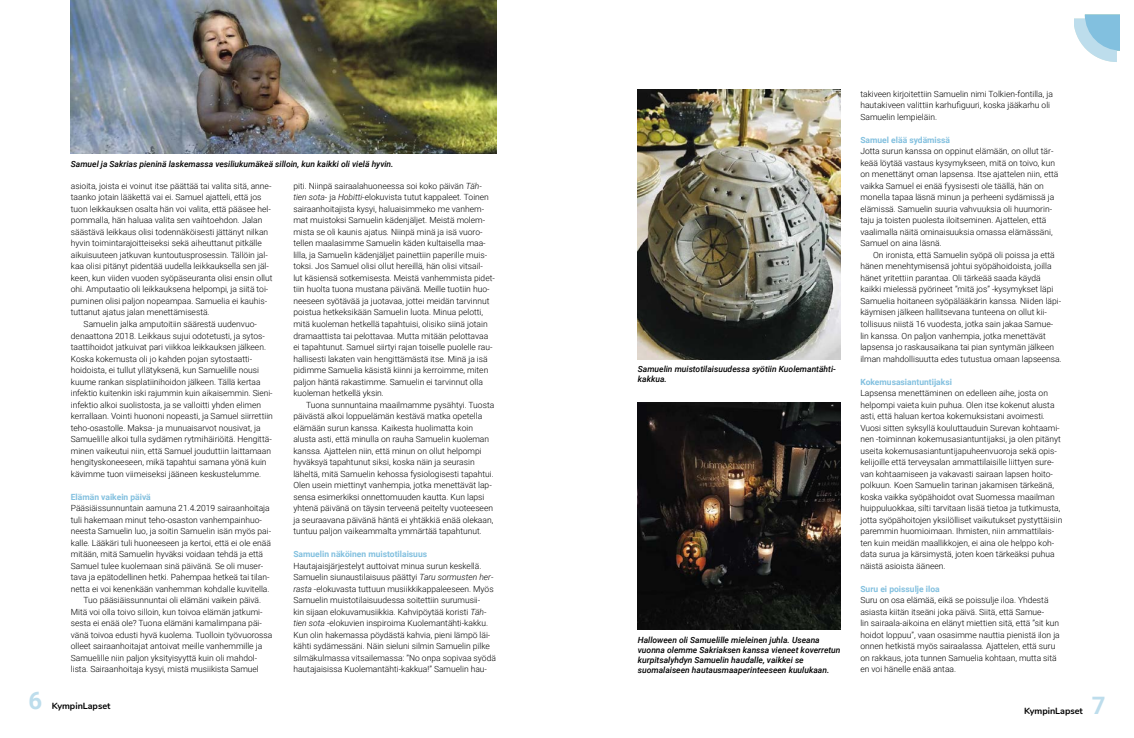
<style>
.page{position:relative;width:1134px;height:738px;background:#fff}
.page>*{position:absolute;margin:0;border:0;box-sizing:border-box;transform-origin:0 0}
.t1{font:700 24px "Roboto";color:#bdddec}
.t2{font:700 9px "Nunito";color:#000}
.t3{font:300 8.5px/11.5px "Roboto";color:#000}
.t4{font:italic 500 8.5px/10px "Roboto";color:#000}
.t5{font:700 8.5px "Roboto";color:#82c0df}
.s1{font-style:italic}
</style>
<div class="page">
<img style="left:71px;top:0;width:425px;height:153px">
<img style="left:638px;top:89px;width:202px;height:270px">
<img style="left:638px;top:402px;width:202px;height:227px">
<svg style="left:1074px;top:15px;width:46px;height:47px"></svg>
<p class="t4" style="left:71px;top:158px;width:324px">Samuel ja Sakrias pieninä laskemassa vesiliukumäkeä silloin, kun kaikki oli vielä hyvin.</p>
<p class="t3" style="left:71px;top:179px;width:202px">asioita, joista ei voinut itse päättää tai valita sitä, anne-</p>
<p class="t3" style="left:71px;top:191px;width:192px">taanko jotain lääkettä vai ei. Samuel ajatteli, että jos</p>
<p class="t3" style="left:71px;top:202px;width:202px">tuon leikkauksen osalta hän voi valita, että pääsee hel-</p>
<p class="t3" style="left:71px;top:214px;width:193px">pommalla, hän haluaa valita sen vaihtoehdon. Jalan</p>
<p class="t3" style="left:71px;top:225px;width:199px">säästävä leikkaus olisi todennäköisesti jättänyt nilkan</p>
<p class="t3" style="left:71px;top:237px;width:192px">hyvin toimintarajoitteiseksi sekä aiheuttanut pitkälle</p>
<p class="t3" style="left:71px;top:248px;width:198px">aikuisuuteen jatkuvan kuntoutusprosessin. Tällöin jal-</p>
<p class="t3" style="left:71px;top:260px;width:200px">kaa olisi pitänyt pidentää uudella leikkauksella sen jäl-</p>
<p class="t3" style="left:71px;top:271px;width:203px">keen, kun viiden vuoden syöpäseuranta olisi ensin ollut</p>
<p class="t3" style="left:71px;top:283px;width:199px">ohi. Amputaatio oli leikkauksena helpompi, ja siitä toi-</p>
<p class="t3" style="left:71px;top:294px;width:198px">puminen olisi paljon nopeampaa. Samuelia ei kauhis-</p>
<p class="t3" style="left:71px;top:306px;width:140px">tuttanut ajatus jalan menettämisestä.</p>
<p class="t3" style="left:84px;top:317px;width:175px">Samuelin jalka amputoitiin säärestä uudenvuo-</p>
<p class="t3" style="left:71px;top:329px;width:195px">denaattona 2018. Leikkaus sujui odotetusti, ja sytos-</p>
<p class="t3" style="left:71px;top:340px;width:197px">taattihoidot jatkuivat pari viikkoa leikkauksen jälkeen.</p>
<p class="t3" style="left:71px;top:352px;width:183px">Koska kokemusta oli jo kahden pojan sytostaatti-</p>
<p class="t3" style="left:71px;top:363px;width:190px">hoidoista, ei tullut yllätyksenä, kun Samuelille nousi</p>
<p class="t3" style="left:71px;top:375px;width:191px">kuume rankan sisplatiinihoidon jälkeen. Tällä kertaa</p>
<p class="t3" style="left:71px;top:386px;width:203px">infektio kuitenkin iski rajummin kuin aikaisemmin. Sieni-</p>
<p class="t3" style="left:71px;top:398px;width:192px">infektio alkoi suolistosta, ja se valloitti yhden elimen</p>
<p class="t3" style="left:71px;top:409px;width:204px">kerrallaan. Vointi huononi nopeasti, ja Samuel siirrettiin</p>
<p class="t3" style="left:71px;top:421px;width:191px">teho-osastolle. Maksa- ja munuaisarvot nousivat, ja</p>
<p class="t3" style="left:71px;top:432px;width:202px">Samuelille alkoi tulla sydämen rytmihäiriöitä. Hengittä-</p>
<p class="t3" style="left:71px;top:444px;width:202px">minen vaikeutui niin, että Samuel jouduttiin laittamaan</p>
<p class="t3" style="left:71px;top:455px;width:197px">hengityskoneeseen, mikä tapahtui samana yönä kuin</p>
<p class="t3" style="left:71px;top:467px;width:192px">kävimme tuon viimeiseksi jääneen keskustelumme.</p>
<p class="t5" style="left:71px;top:490px;width:81px">Elämän vaikein päivä</p>
<p class="t3" style="left:71px;top:501px;width:200px">Pääsiäissunnuntain aamuna 21.4.2019 sairaanhoitaja</p>
<p class="t3" style="left:71px;top:513px;width:193px">tuli hakemaan minut teho-osaston vanhempainhuo-</p>
<p class="t3" style="left:71px;top:524px;width:202px">neesta Samuelin luo, ja soitin Samuelin isän myös pai-</p>
<p class="t3" style="left:71px;top:536px;width:202px">kalle. Lääkäri tuli huoneeseen ja kertoi, että ei ole enää</p>
<p class="t3" style="left:71px;top:547px;width:194px">mitään, mitä Samuelin hyväksi voidaan tehdä ja että</p>
<p class="t3" style="left:71px;top:559px;width:194px">Samuel tulee kuolemaan sinä päivänä. Se oli muser-</p>
<p class="t3" style="left:71px;top:570px;width:200px">tava ja epätodellinen hetki. Pahempaa hetkeä tai tilan-</p>
<p class="t3" style="left:71px;top:582px;width:200px">netta ei voi kenenkään vanhemman kohdalle kuvitella.</p>
<p class="t3" style="left:84px;top:593px;width:179px">Tuo pääsiäissunnuntai oli elämäni vaikein päivä.</p>
<p class="t3" style="left:71px;top:605px;width:193px">Mitä voi olla toivo silloin, kun toivoa elämän jatkumi-</p>
<p class="t3" style="left:71px;top:616px;width:193px">sesta ei enää ole? Tuona elämäni kamalimpana päi-</p>
<p class="t3" style="left:71px;top:628px;width:203px">vänä toivoa edusti hyvä kuolema. Tuolloin työvuorossa</p>
<p class="t3" style="left:71px;top:639px;width:193px">olleet sairaanhoitajat antoivat meille vanhemmille ja</p>
<p class="t3" style="left:71px;top:651px;width:188px">Samuelille niin paljon yksityisyyttä kuin oli mahdol-</p>
<p class="t3" style="left:71px;top:662px;width:189px">lista. Sairaanhoitaja kysyi, mistä musiikista Samuel</p>
<h1 class="t1" style="left:28px;top:682px;width:15px">6</h1>
<p class="t2" style="left:52px;top:698px;width:60px">KympinLapset</p>
<p class="t3" style="left:293px;top:179px;width:203px">piti. Niinpä sairaalahuoneessa soi koko päivän <span class="s1">Täh&shy;tien sota</span>- ja <span class="s1">Hobitti</span>-elokuvista tutut kappaleet. Toinen sairaanhoitajista kysyi, haluaisimmeko me vanhem&shy;mat muistoksi Samuelin kädenjäljet. Meistä molem&shy;mista se oli kaunis ajatus. Niinpä minä ja isä vuoro&shy;tellen maalasimme Samuelin käden kultaisella maa&shy;lilla, ja Samuelin kädenjäljet painettiin paperille muis&shy;toksi. Jos Samuel olisi ollut hereillä, hän olisi vitsail-<br>lut käsiensä sotkemisesta. Meistä vanhemmista pidet&shy;tiin huolta tuona mustana päivänä. Meille tuotiin huo&shy;neeseen syötävää ja juotavaa, jottei meidän tarvinnut poistua hetkeksikään Samuelin luota. Minua pelotti, mitä kuoleman hetkellä tapahtuisi, olisiko siinä jotain dramaattista tai pelottavaa. Mutta mitään pelottavaa ei tapahtunut. Samuel siirtyi rajan toiselle puolelle rau&shy;hallisesti lakaten vain hengittämästä itse. Minä ja isä pidimme Samuelia käsistä kiinni ja kerroimme, miten paljon häntä rakastimme. Samuelin ei tarvinnut olla kuoleman hetkellä yksin.</p>
<p class="t3" style="left:293px;top:398px;width:202px;text-indent:13px">Tuona sunnuntaina maailmamme pysähtyi. Tuosta päivästä alkoi loppuelämän kestävä matka opetella elämään surun kanssa. Kaikesta huolimatta koin alusta asti, että minulla on rauha Samuelin kuoleman kanssa. Ajattelen niin, että minun on ollut helpompi hyväksyä tapahtunut siksi, koska näin ja seurasin läheltä, mitä Samuelin kehossa fysiologisesti tapahtui.<br>Olen usein miettinyt vanhempia, jotka menettävät lap&shy;sensa esimerkiksi onnettomuuden kautta. Kun lapsi yhtenä päivänä on täysin terveenä peitelty vuoteeseen ja seuraavana päivänä häntä ei yhtäkkiä enää olekaan, tuntuu paljon vaikeammalta ymmärtää tapahtunut.</p>
<p class="t5" style="left:293px;top:548px;width:135px">Samuelin näköinen muistotilaisuus</p>
<p class="t3" style="left:293px;top:559px;width:204px">Hautajaisjärjestelyt auttoivat minua surun keskellä.<br>Samuelin siunaustilaisuus päättyi <span class="s1">Taru sormusten her&shy;rasta</span> -elokuvasta tuttuun musiikkikappaleeseen. Myös Samuelin muistotilaisuudessa soitettiin surumusii-<br>kin sijaan elokuvamusiikkia. Kahvipöytää koristi <span class="s1">Täh&shy;tien sota</span> -elokuvien inspiroima Kuolemantähti-kakku.<br>Kun olin hakemassa pöydästä kahvia, pieni lämpö läi&shy;kähti sydämessäni. Näin sieluni silmin Samuelin pilke silmäkulmassa vitsailemassa: ”No onpa sopivaa syödä hautajaisissa Kuolemantähti-kakkua!” Samuelin hau-</p>
<p class="t4" style="left:638px;top:363px;width:199px">Samuelin muistotilaisuudessa syötiin Kuolemantähti&shy;kakkua.</p>
<p class="t4" style="left:638px;top:634px;width:204px">Halloween oli Samuelille mieleinen juhla. Useana vuonna olemme Sakriaksen kanssa vieneet koverretun kurpitsalyhdyn Samuelin haudalle, vaikkei se suomalaiseen hautausmaaperinteeseen kuulukaan.</p>
<p class="t3" style="left:860px;top:87px;width:194px">takiveen kirjoitettiin Samuelin nimi Tolkien-fontilla, ja hautakiveen valittiin karhufiguuri, koska jääkarhu oli<br>Samuelin lempieläin.</p>
<p class="t5" style="left:860px;top:134px;width:91px">Samuel elää sydämissä</p>
<p class="t3" style="left:860px;top:145px;width:199px">Jotta surun kanssa on oppinut elämään, on ollut tär&shy;keää löytää vastaus kysymykseen, mitä on toivo, kun on menettänyt oman lapsensa. Itse ajattelen niin, että vaikka Samuel ei enää fyysisesti ole täällä, hän on monella tapaa läsnä minun ja perheeni sydämissä ja elämissä. Samuelin suuria vahvuuksia oli huumorin&shy;taju ja toisten puolesta iloitseminen. Ajattelen, että vaalimalla näitä ominaisuuksia omassa elämässäni, Samuel on aina läsnä.</p>
<p class="t3" style="left:860px;top:248px;width:203px;text-indent:13px">On ironista, että Samuelin syöpä oli poissa ja että hänen menehtymisensä johtui syöpähoidoista, joilla hänet yritettiin parantaa. Oli tärkeää saada käydä kaikki mielessä pyörineet ”mitä jos” -kysymykset läpi Samuelia hoitaneen syöpälääkärin kanssa. Niiden läpi&shy;käymisen jälkeen hallitsevana tunteena on ollut kii&shy;tollisuus niistä 16 vuodesta, jotka sain jakaa Samue&shy;lin kanssa. On paljon vanhempia, jotka menettävät lapsensa jo raskausaikana tai pian syntymän jälkeen ilman mahdollisuutta edes tutustua omaan lapseensa.</p>
<p class="t5" style="left:860px;top:375px;width:93px">Kokemusasiantuntijaksi</p>
<p class="t3" style="left:860px;top:386px;width:204px">Lapsensa menettäminen on edelleen aihe, josta on helpompi vaieta kuin puhua. Olen itse kokenut alusta asti, että haluan kertoa kokemuksistani avoimesti.<br>Vuosi sitten syksyllä kouluttauduin Surevan kohtaami&shy;nen -toiminnan kokemusasiantuntijaksi, ja olen pitänyt useita kokemusasiantuntijapuheenvuoroja sekä opis&shy;kelijoille että terveysalan ammattilaisille liittyen sure&shy;van kohtaamiseen ja vakavasti sairaan lapsen hoito&shy;polkuun. Koen Samuelin tarinan jakamisen tärkeänä, koska vaikka syöpähoidot ovat Suomessa maailman huippuluokkaa, silti tarvitaan lisää tietoa ja tutkimusta, jotta syöpähoitojen yksilölliset vaikutukset pystyttäisiin paremmin huomioimaan. Ihmisten, niin ammattilais&shy;ten kuin meidän maallikkojen, ei aina ole helppo koh&shy;data surua ja kärsimystä, joten koen tärkeäksi puhua näistä asioista ääneen.</p>
<p class="t5" style="left:860px;top:582px;width:81px">Suru ei poissulje iloa</p>
<p class="t3" style="left:860px;top:593px;width:201px">Suru on osa elämää, eikä se poissulje iloa. Yhdestä asiasta kiitän itseäni joka päivä. Siitä, että Samue-<br>lin sairaala-aikoina en elänyt miettien sitä, että ”sit kun hoidot loppuu”, vaan osasimme nauttia pienistä ilon ja onnen hetkistä myös sairaalassa. Ajattelen, että suru on rakkaus, jota tunnen Samuelia kohtaan, mutta sitä en voi hänelle enää antaa.</p>
<p class="t2" style="left:1024px;top:704px;width:60px">KympinLapset</p>
<h1 class="t1" style="left:1092px;top:688px;width:15px">7</h1>
</div>
